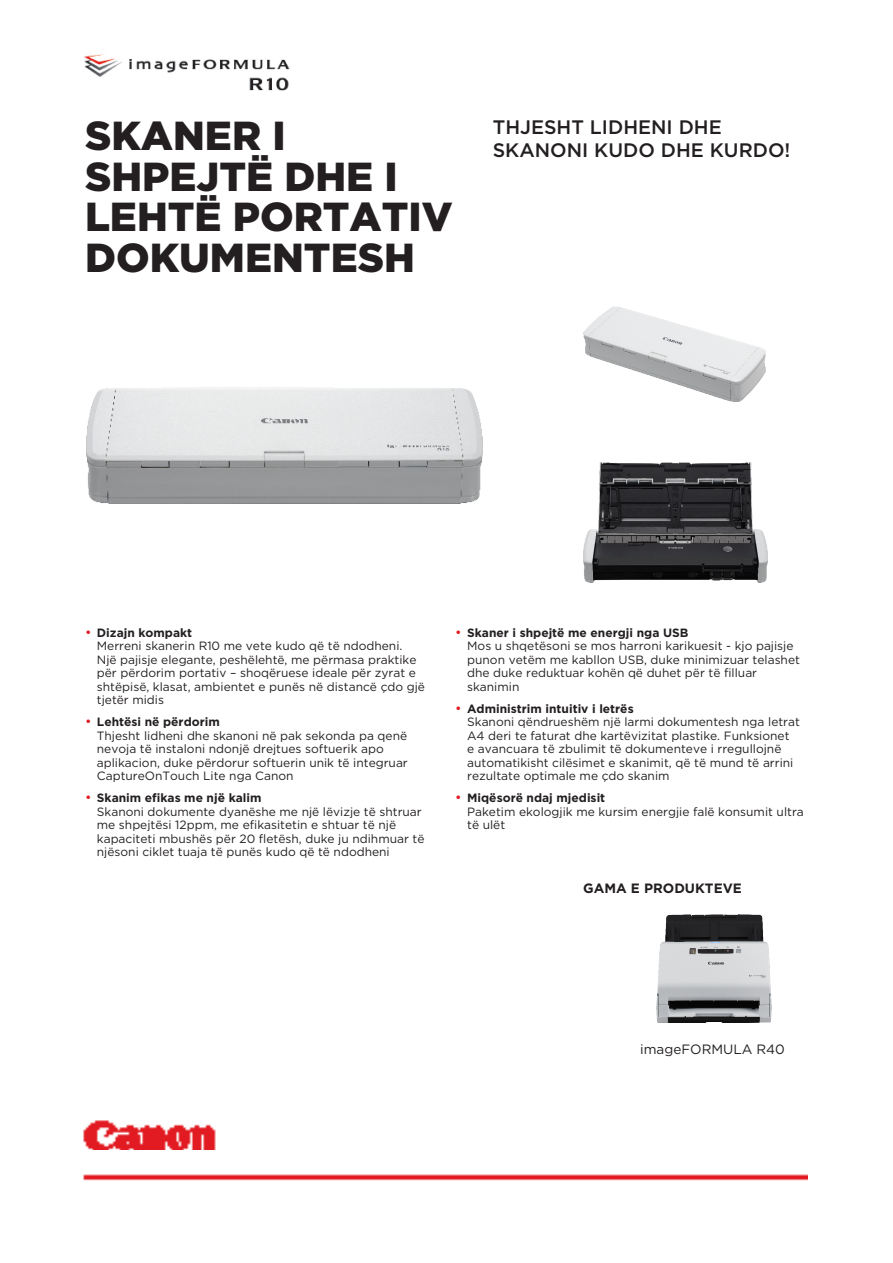
<style>
.page{position:relative;width:893px;height:1263px;background:#fff}
.page>*{position:absolute;margin:0;border:0;box-sizing:border-box;transform-origin:0 0}
.COVER_HEADER_LARGE{font:900 40.5px/40.5px "Gotham";color:#231f20}
.INTRO{font:500 19.5px/23.4px "Gotham";color:#231f20}
.SUBHEAD{font:700 13.5px "Gotham";color:#231f20}
.BODY{font:13.5px "Gotham";color:#231f20}
.t1{font:12px/13.5px "Gotham";color:#231f20}
.s1{font-size:13.5px;color:#e21a21}
.s2{font-weight:700}
</style>
<div class="page">
<img style="left:83px;top:1120px;width:725px;height:61px">
<img style="left:84px;top:54px;width:206px;height:37px">
<img style="left:87px;top:387px;width:395px;height:116px">
<img style="left:583px;top:306px;width:182px;height:95px">
<img style="left:583px;top:463px;width:184px;height:119px">
<img style="left:656px;top:914px;width:115px;height:108px">
<p class="COVER_HEADER_LARGE" style="left:85px;top:115px;width:369px">SKANER I<br>SHPEJTË DHE I<br>LEHTË PORTATIV<br>DOKUMENTESH</p>
<p class="INTRO" style="left:493px;top:115px;width:299px">THJESHT LIDHENI DHE<br>SKANONI KUDO DHE KURDO!</p>
<p class="t1" style="left:97px;top:625px;width:330px;text-indent:-12px"><span class="s1">•</span> <span class="s2">Dizajn kompakt<br></span>Merreni skanerin R10 me vete kudo që të ndodheni.<br>Një pajisje elegante, peshëlehtë, me përmasa praktike për përdorim portativ – shoqëruese ideale për zyrat e shtëpisë, klasat, ambientet e punës në distancë çdo gjë tjetër midis</p>
<p class="t1" style="left:97px;top:715px;width:312px;text-indent:-12px"><span class="s1">•</span> <span class="s2">Lehtësi në përdorim<br></span>Thjesht lidheni dhe skanoni në pak sekonda pa qenë nevoja të instaloni ndonjë drejtues softuerik apo aplikacion, duke përdorur softuerin unik të integruar CaptureOnTouch Lite nga Canon</p>
<p class="t1" style="left:97px;top:791px;width:329px;text-indent:-12px"><span class="s1">•</span> <span class="s2">Skanim efikas me një kalim<br></span>Skanoni dokumente dyanëshe me një lëvizje të shtruar me shpejtësi 12ppm, me efikasitetin e shtuar të një kapaciteti mbushës për 20 fletësh, duke ju ndihmuar të njësoni ciklet tuaja të punës kudo që të ndodheni</p>
<p class="t1" style="left:467px;top:625px;width:334px;text-indent:-12px"><span class="s1">•</span> <span class="s2">Skaner i shpejtë me energji nga USB<br></span>Mos u shqetësoni se mos harroni karikuesit - kjo pajisje punon vetëm me kabllon USB, duke minimizuar telashet dhe duke reduktuar kohën që duhet për të filluar skanimin</p>
<p class="t1" style="left:467px;top:701px;width:334px;text-indent:-12px"><span class="s1">•</span> <span class="s2">Administrim intuitiv i letrës<br></span>Skanoni qëndrueshëm një larmi dokumentesh nga letrat A4 deri te faturat dhe kartëvizitat plastike. Funksionet<br>e avancuara të zbulimit të dokumenteve i rregullojnë automatikisht cilësimet e skanimit, që të mund të arrini rezultate optimale me çdo skanim</p>
<p class="t1" style="left:467px;top:791px;width:338px;text-indent:-12px"><span class="s1">•</span> <span class="s2">Miqësorë ndaj mjedisit<br></span>Paketim ekologjik me kursim energjie falë konsumit ultra të ulët</p>
<p class="SUBHEAD" style="left:583px;top:879px;width:160px">GAMA E PRODUKTEVE</p>
<p class="BODY" style="left:640px;top:1041px;width:146px">imageFORMULA R40</p>
</div>
